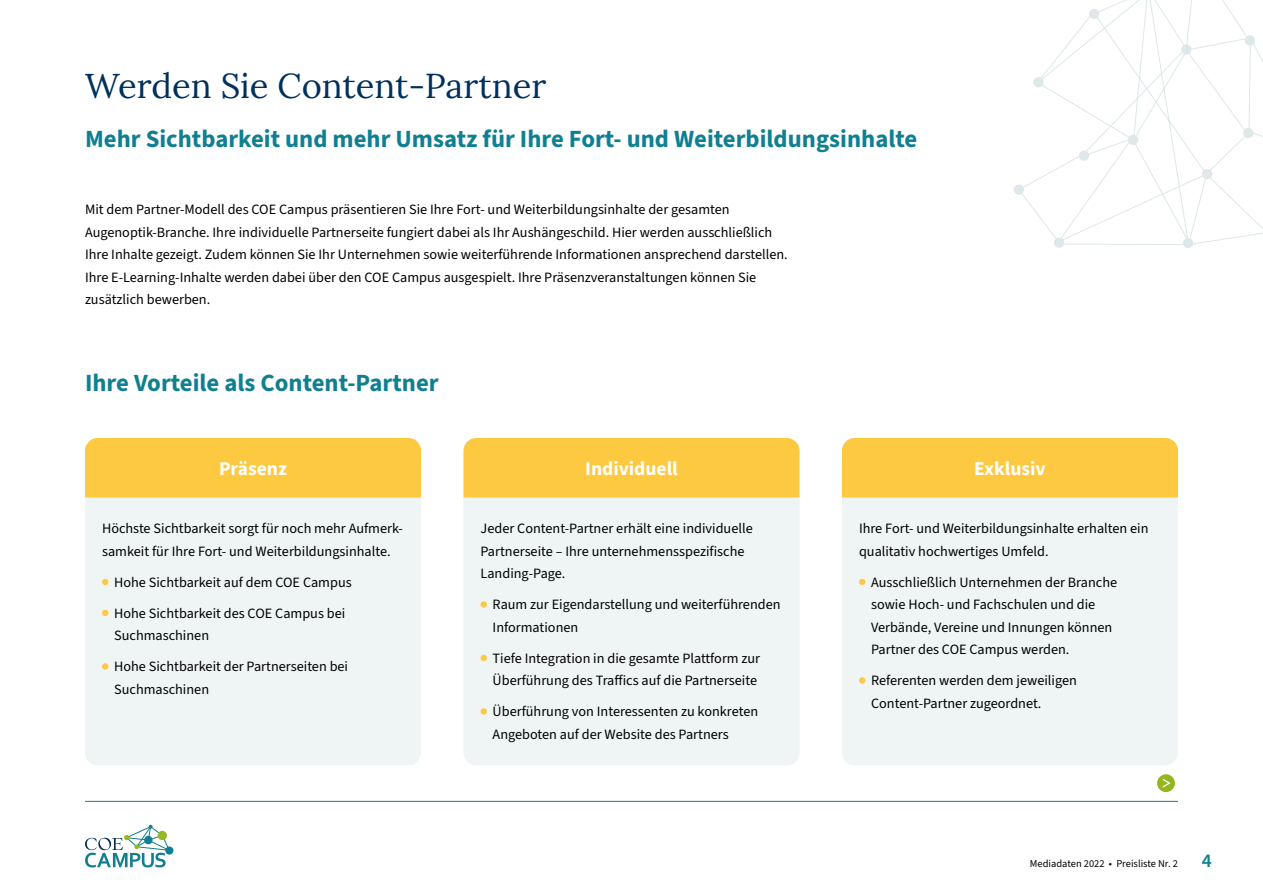
<style>
.page{position:relative;width:1263px;height:893px;background:#fff}
.page>*{position:absolute;margin:0;border:0;box-sizing:border-box;transform-origin:0 0}
.t1{font:34.5px "Lora";color:#00305b}
.t2{font:700 24.75px "Source Sans 3";color:#107f91}
.t3{font:700 19.5px "Source Sans 3";color:#fff}
.t4{font:14.25px/22.5px "Source Sans 3";color:#000}
.t5{font:10.5px "Source Sans 3";color:#000}
.s1{font-weight:600;font-size:19.5px;color:#107f91}
</style>
<div class="page">
<hr style="left:85px;top:801px;width:1093px;height:1px;background:#107f91">
<div style="left:165px;top:846px;width:8px;height:9px;background:#107f91;border-radius:50%"></div>
<svg style="left:85px;top:825px;width:85px;height:42px"></svg>
<div style="left:85px;top:438px;width:336px;height:327px;background:#eff4f4;border-radius:13px"></div>
<svg style="left:102px;top:579px;width:6px;height:6px"></svg>
<svg style="left:102px;top:610px;width:6px;height:6px"></svg>
<div style="left:102px;top:663px;width:6px;height:7px;background:#fdc941;border-radius:50%"></div>
<div style="left:85px;top:438px;width:336px;height:59px;background:#fdc941"></div>
<div style="left:463px;top:438px;width:336px;height:327px;background:#eff4f4;border-radius:13px"></div>
<div style="left:480px;top:601px;width:7px;height:7px;background:#fdc941;border-radius:50%"></div>
<div style="left:480px;top:655px;width:7px;height:6px;background:#fdc941;border-radius:50%"></div>
<div style="left:480px;top:708px;width:7px;height:7px;background:#fdc941;border-radius:50%"></div>
<div style="left:463px;top:438px;width:336px;height:59px;background:#fdc941"></div>
<div style="left:842px;top:438px;width:336px;height:327px;background:#eff4f4;border-radius:13px"></div>
<svg style="left:859px;top:579px;width:6px;height:6px"></svg>
<div style="left:859px;top:677px;width:6px;height:7px;background:#fdc941;border-radius:50%"></div>
<div style="left:842px;top:438px;width:336px;height:59px;background:#fdc941"></div>
<svg style="left:1014px;top:77px;width:179px;height:171px"></svg>
<svg style="left:1037px;top:0;width:226px;height:245px"></svg>
<div style="left:1157px;top:774px;width:18px;height:18px;background:#95b621;border-radius:50%"></div>
<svg style="left:1163px;top:779px;width:8px;height:9px"></svg>
<h1 class="t1" style="left:85px;top:60px;width:463px">Werden Sie Content-Partner</h1>
<h2 class="t2" style="left:85px;top:122px;width:834px">Mehr Sichtbarkeit und mehr Umsatz für Ihre Fort- und Weiterbildungsinhalte</h2>
<p class="t4" style="left:85px;top:199px;width:704px">Mit dem Partner-Modell des COE Campus präsentieren Sie Ihre Fort- und Weiterbildungsinhalte der gesamten Augenoptik-Branche. Ihre individuelle Partnerseite fungiert dabei als Ihr Aushängeschild. Hier werden ausschließlich Ihre Inhalte gezeigt. Zudem können Sie Ihr Unternehmen sowie weiterführende Informationen ansprechend darstellen.<br>Ihre E-Learning-Inhalte werden dabei über den COE Campus ausgespielt. Ihre Präsenzveranstaltungen können Sie zusätzlich bewerben.</p>
<h2 class="t2" style="left:85px;top:366px;width:355px">Ihre Vorteile als Content-Partner</h2>
<h3 class="t3" style="left:219px;top:455px;width:69px">Präsenz</h3>
<p class="t4" style="left:102px;top:518px;width:302px">Höchste Sichtbarkeit sorgt für noch mehr Aufmerk&shy;samkeit für Ihre Fort- und Weiterbildungsinhalte.</p>
<p class="t4" style="left:114px;top:567px;width:239px;line-height:31px">Hohe Sichtbarkeit auf dem COE Campus<br>Hohe Sichtbarkeit des COE Campus bei</p>
<p class="t4" style="left:114px;top:620px;width:235px;line-height:31px">Suchmaschinen<br>Hohe Sichtbarkeit der Partnerseiten bei</p>
<p class="t4" style="left:114px;top:678px;width:96px">Suchmaschinen</p>
<h3 class="t3" style="left:585px;top:455px;width:94px">Individuell</h3>
<p class="t4" style="left:480px;top:518px;width:274px">Jeder Content-Partner erhält eine individuelle<br>Partnerseite – Ihre unternehmensspezifische<br>Landing-Page.</p>
<p class="t4" style="left:493px;top:594px;width:289px">Raum zur Eigendarstellung und weiterführenden<br>Informationen</p>
<p class="t4" style="left:493px;top:647px;width:269px">Tiefe Integration in die gesamte Plattform zur<br>Überführung des Traffics auf die Partnerseite</p>
<p class="t4" style="left:493px;top:701px;width:267px">Überführung von Interessenten zu konkreten<br>Angeboten auf der Website des Partners</p>
<h3 class="t3" style="left:974px;top:455px;width:73px">Exklusiv</h3>
<p class="t4" style="left:859px;top:518px;width:291px">Ihre Fort- und Weiterbildungsinhalte erhalten ein qualitativ hochwertiges Umfeld.</p>
<p class="t4" style="left:871px;top:571px;width:248px">Ausschließlich Unternehmen der Branche sowie Hoch- und Fachschulen und die Verbände, Vereine und Innungen können Partner des COE Campus werden.</p>
<p class="t4" style="left:871px;top:670px;width:207px">Referenten werden dem jeweiligen<br>Content-Partner zugeordnet.</p>
<p class="t5" style="left:1030px;top:857px;width:184px">Mediadaten 2022 • Preisliste Nr. 2 <span class="s1">4</span></p>
</div>
